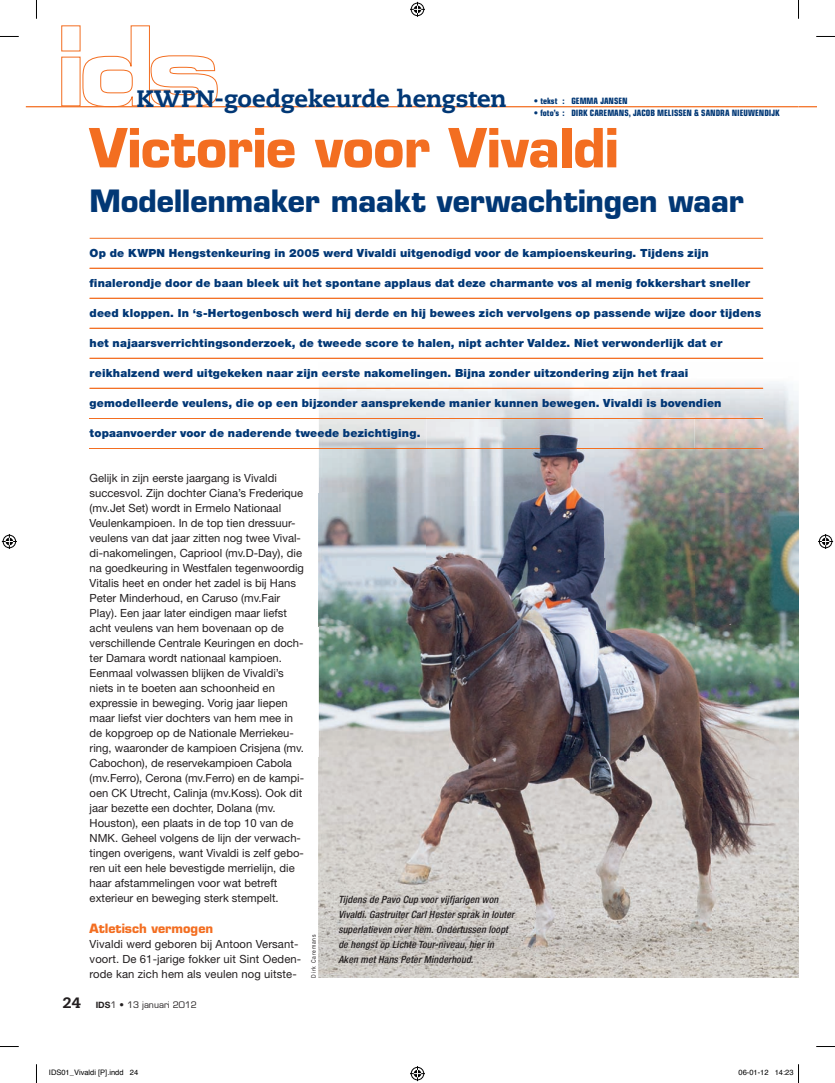
<style>
.page{position:relative;width:835px;height:1083px;background:#fff}
.page>*{position:absolute;margin:0;border:0;box-sizing:border-box;transform-origin:0 0}
.t1{font:700 52.5px "Eurostile LT Std";letter-spacing:-.005em;color:#f36e21}
.t2{font:700 30px "Eurostile LT Std";letter-spacing:-.01em;color:#013775}
.t3{font:800 23.75px "Caecilia LT Std";letter-spacing:-.005em;color:#013775}
.t4{font:800 15px "Caecilia LT Std";color:#231f20}
.t5{font:700 12.5px "Eurostile LT Std";color:#f36e21}
.t6{font:11.25px/15px "Helvetica Neue LT Std";color:#231f20}
.t7{font:900 11.25px "Helvetica Neue LT Std";letter-spacing:.015em;color:#013775}
.t8{font:italic 500 condensed 10px/15px "Helvetica Neue LT Std";letter-spacing:.01em;color:#231f20}
.t9{font:700 condensed 8.75px "Eurostile LT Std";color:#013775}
.t10{font:8.75px "Eurostile LT Std";color:#231f20}
.t11{font:7.5px "Helvetica";color:#000}
.t12{font:6.25px "Helvetica Neue LT Std";letter-spacing:.16em;color:#231f20;scale:.8 1}
.s1{font-family:"Helvetica Neue LT Std";font-weight:700}
</style>
<div class="page">
<img style="left:319px;top:385px;width:130px;height:109px">
<img style="left:668px;top:382px;width:131px;height:112px">
<img style="left:319px;top:494px;width:107px;height:132px">
<img style="left:694px;top:494px;width:105px;height:132px">
<img style="left:319px;top:626px;width:130px;height:263px">
<img style="left:449px;top:632px;width:131px;height:257px">
<img style="left:580px;top:626px;width:131px;height:263px">
<img style="left:711px;top:626px;width:88px;height:351px">
<img style="left:319px;top:889px;width:393px;height:88px">
<svg style="left:83px;top:25px;width:135px;height:81px"></svg>
<hr style="left:90px;top:238px;width:673px;height:1px;background:#f36e21">
<hr style="left:90px;top:268px;width:673px;height:1px;background:#f36e21">
<hr style="left:90px;top:298px;width:673px;height:1px;background:#f36e21">
<hr style="left:90px;top:328px;width:673px;height:1px;background:#f36e21">
<hr style="left:90px;top:358px;width:673px;height:1px;background:#f36e21">
<hr style="left:90px;top:388px;width:673px;height:1px;background:#f36e21">
<hr style="left:90px;top:418px;width:673px;height:1px;background:#f36e21">
<hr style="left:90px;top:448px;width:673px;height:1px;background:#f36e21">
<img style="left:426px;top:417px;width:268px;height:215px">
<img style="left:426px;top:419px;width:268px;height:1px">
<img style="left:426px;top:418px;width:268px;height:1px">
<svg style="left:798px;top:106px;width:18px;height:1px"></svg>
<hr style="left:26px;top:106px;width:772px;height:1px;background:#f36e21">
<svg style="left:0;top:36px;width:19px;height:1px"></svg>
<svg style="left:816px;top:36px;width:19px;height:1px"></svg>
<svg style="left:0;top:1046px;width:19px;height:1px"></svg>
<svg style="left:816px;top:1046px;width:19px;height:1px"></svg>
<svg style="left:36px;top:0;width:1px;height:19px"></svg>
<svg style="left:36px;top:1064px;width:1px;height:19px"></svg>
<svg style="left:798px;top:0;width:1px;height:19px"></svg>
<svg style="left:410px;top:2px;width:15px;height:15px"></svg>
<svg style="left:410px;top:1066px;width:15px;height:15px"></svg>
<svg style="left:2px;top:534px;width:15px;height:15px"></svg>
<svg style="left:818px;top:534px;width:15px;height:15px"></svg>
<svg style="left:798px;top:1064px;width:1px;height:19px"></svg>
<p class="t3" style="left:136px;top:84px;width:372px">KWPN-goedgekeurde hengsten</p>
<p class="t9" style="left:534px;top:96px;width:95px">• tekst : GEMMA JANSEN</p>
<p class="t9" style="left:534px;top:107px;width:247px">• foto’s : DIRK CAREMANS, JACOB MELISSEN &amp; SANDRA NIEUWENDIJK</p>
<p class="t1" style="left:90px;top:116px;width:530px">Victorie voor Vivaldi</p>
<p class="t2" style="left:90px;top:183px;width:656px">Modellenmaker maakt verwachtingen waar</p>
<p class="t7" style="left:90px;top:247px;width:621px">Op de KWPN Hengstenkeuring in 2005 werd Vivaldi uitgenodigd voor de kampioenskeuring. Tijdens zijn</p>
<p class="t7" style="left:90px;top:277px;width:662px">finalerondje door de baan bleek uit het spontane applaus dat deze charmante vos al menig fokkershart sneller</p>
<p class="t7" style="left:90px;top:307px;width:673px">deed kloppen. In ‘s-Hertogenbosch werd hij derde en hij bewees zich vervolgens op passende wijze door tijdens</p>
<p class="t7" style="left:90px;top:337px;width:634px">het najaarsverrichtingsonderzoek, de tweede score te halen, nipt achter Valdez. Niet verwonderlijk dat er</p>
<p class="t7" style="left:90px;top:367px;width:600px">reikhalzend werd uitgekeken naar zijn eerste nakomelingen. Bijna zonder uitzondering zijn het fraai</p>
<p class="t7" style="left:90px;top:397px;width:633px">gemodelleerde veulens, die op een bijzonder aansprekende manier kunnen bewegen. Vivaldi is bovendien</p>
<p class="t7" style="left:90px;top:427px;width:332px">topaanvoerder voor de naderende tweede bezichtiging.</p>
<p class="t6" style="left:90px;top:471px;width:216px">Gelijk in zijn eerste jaargang is Vivaldi succesvol. Zijn dochter Ciana’s Frederique (mv.Jet Set) wordt in Ermelo Nationaal Veulenkampioen. In de top tien dressuur&shy;veulens van dat jaar zitten nog twee Vival&shy;di-nakomelingen, Capriool (mv.D-Day), die na goedkeuring in Westfalen tegenwoordig Vitalis heet en onder het zadel is bij Hans Peter Minderhoud, en Caruso (mv.Fair Play). Een jaar later eindigen maar liefst acht veulens van hem bovenaan op de verschillende Centrale Keuringen en doch&shy;ter Damara wordt nationaal kampioen.<br>Eenmaal volwassen blijken de Vivaldi’s niets in te boeten aan schoonheid en expressie in beweging. Vorig jaar liepen maar liefst vier dochters van hem mee in de kopgroep op de Nationale Merriekeu&shy;ring, waaronder de kampioen Crisjena (mv.<br>Cabochon), de reservekampioen Cabola (mv.Ferro), Cerona (mv.Ferro) en de kampi&shy;oen CK Utrecht, Calinja (mv.Koss). Ook dit jaar bezette een dochter, Dolana (mv.<br>Houston), een plaats in de top 10 van de NMK. Geheel volgens de lijn der verwach&shy;tingen overigens, want Vivaldi is zelf gebo&shy;ren uit een hele bevestigde merrielijn, die haar afstammelingen voor wat betreft exterieur en beweging sterk stempelt.</p>
<p class="t5" style="left:90px;top:920px;width:125px">Atletisch vermogen</p>
<p class="t6" style="left:90px;top:936px;width:213px">Vivaldi werd geboren bij Antoon Versant&shy;voort. De 61-jarige fokker uit Sint Oeden&shy;rode kan zich hem als veulen nog uitste-</p>
<p class="t12" style="left:310px;top:977px;width:55px;rotate:-90deg">Dirk Caremans</p>
<p class="t4" style="left:63px;top:993px;width:19px">24</p>
<p class="t10" style="left:96px;top:999px;width:103px"><span class="s1">IDS</span>1 • 13 januari 2012</p>
<p class="t8" style="left:338px;top:891px;width:178px">Tijdens de Pavo Cup voor vijfjarigen won Vivaldi. Gastruiter Carl Hester sprak in louter superlatieven over hem. Ondertussen loopt de hengst op Lichte Tour-niveau, hier in Aken met Hans Peter Minderhoud.</p>
<p class="t11" style="left:49px;top:1067px;width:91px">IDS01_Vivaldi [P].indd 24</p>
<p class="t11" style="left:738px;top:1067px;width:57px">06-01-12 14:23</p>
</div>
